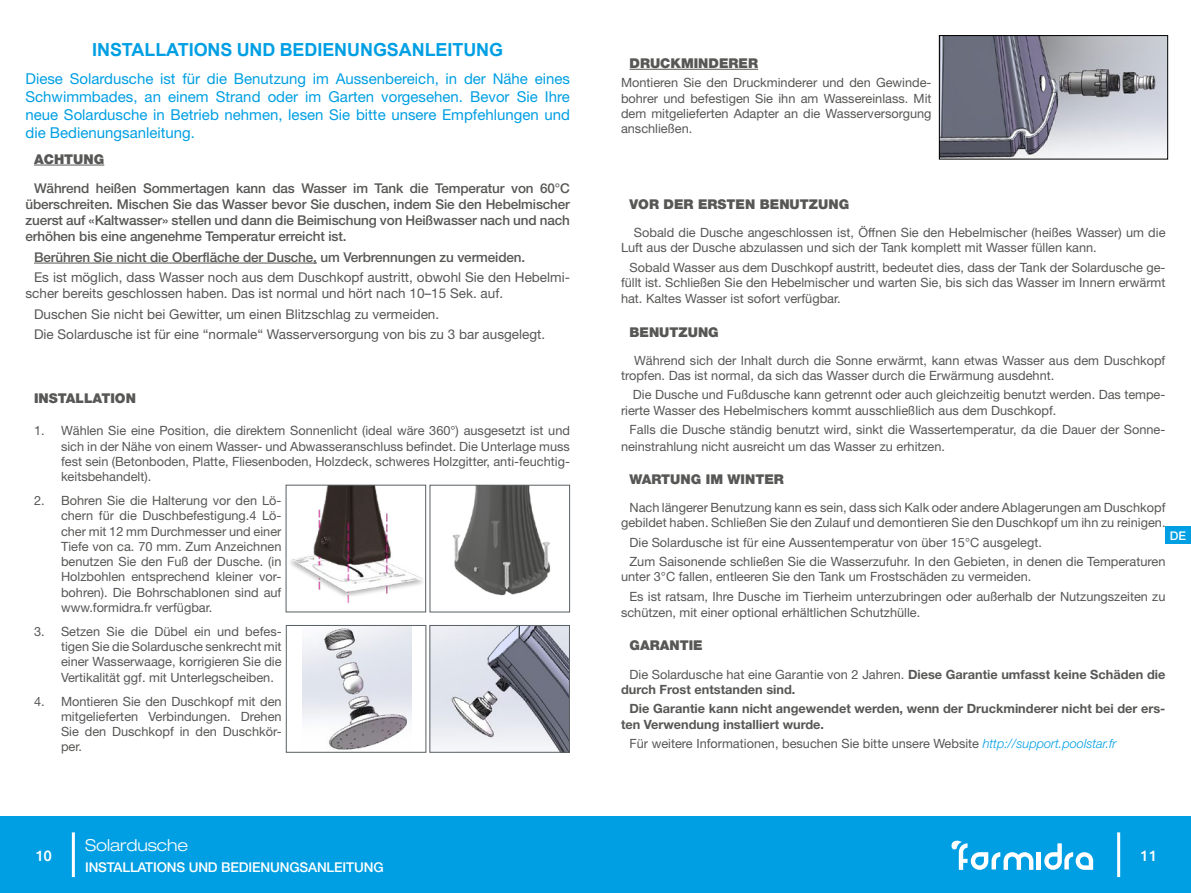
<style>
.page{position:relative;width:1191px;height:893px;background:#fff}
.page>*{position:absolute;margin:0;border:0;box-sizing:border-box;transform-origin:0 0}
.t1{font:700 18px "Arial";letter-spacing:-.005em;color:#009fe3}
.t2{font:300 expanded 16.5px "Helvetica Neue";color:#fff}
.t3{font:15px/18px "Helvetica Neue";color:#009fe3;text-align:justify}
.t4{font:500 15px "Ubuntu";color:#fff}
.t5{font:500 13.5px/16.2px "Helvetica Neue";letter-spacing:-.01em;color:#575756;text-align:justify}
.t6{font:13.5px/16.2px "Helvetica Neue";color:#575756}
.t7{font:900 13.5px "Helvetica Neue";color:#575756}
.t8{font:500 13.5px "Helvetica Neue";letter-spacing:-.01em;color:#fff}
.t9{font:12.75px/15.3px "Helvetica Neue";color:#575756}
.t10{font:700 12.75px/15.3px "Helvetica Neue";color:#575756}
.t11{font:500 12px "Helvetica Neue";color:#fff}
.s1{font-weight:400}
.s2{font-weight:300;font-style:italic;color:#009fe3}
</style>
<div class="page">
<div style="left:0;top:816px;width:1191px;height:77px;background:#009fe3"></div>
<hr style="left:1117px;top:832px;width:3px;height:45px;background:#fff">
<hr style="left:72px;top:832px;width:3px;height:45px;background:#fff">
<div style="left:1036px;top:852px;width:5px;height:18px;background:#fff"></div>
<svg style="left:1044px;top:843px;width:49px;height:27px"></svg>
<svg style="left:951px;top:840px;width:82px;height:30px"></svg>
<hr style="left:34px;top:165px;width:70px;height:1px;background:#575756">
<hr style="left:34px;top:263px;width:283px;height:1px;background:#575756">
<img style="left:452px;top:487px;width:99px;height:109px">
<div style="left:429px;top:485px;width:141px;height:127px;border:1px solid #585f62"></div>
<img style="left:431px;top:627px;width:137px;height:124px">
<div style="left:429px;top:625px;width:141px;height:128px;border:1px solid #585f62"></div>
<img style="left:303px;top:627px;width:108px;height:123px">
<div style="left:286px;top:625px;width:140px;height:128px;border:1px solid #585f62"></div>
<img style="left:290px;top:487px;width:133px;height:117px">
<div style="left:286px;top:485px;width:140px;height:127px;border:1px solid #585f62"></div>
<hr style="left:629px;top:69px;width:129px;height:1px;background:#575756">
<img style="left:941px;top:37px;width:225px;height:120px">
<div style="left:939px;top:35px;width:229px;height:124px;border:1px solid #000"></div>
<div style="left:1165px;top:527px;width:26px;height:17px;background:#009fe3"></div>
<h1 class="t1" style="left:92px;top:37px;width:412px">INSTALLATIONS UND BEDIENUNGSANLEITUNG</h1>
<p class="t3" style="left:26px;top:70px;width:546px">Diese Solardusche ist für die Benutzung im Aussenbereich, in der Nähe eines Schwimmbades, an einem Strand oder im Garten vorgesehen. Bevor Sie Ihre neue Solardusche in Betrieb nehmen, lesen Sie bitte unsere Empfehlungen und die Bedienungsanleitung.</p>
<p class="t7" style="left:34px;top:151px;width:72px">ACHTUNG</p>
<p class="t5" style="left:26px;top:180px;width:546px;text-indent:9px">Während heißen Sommertagen kann das Wasser im Tank die Temperatur von 60°C überschreiten. Mischen Sie das Wasser bevor Sie duschen, indem Sie den Hebelmischer zuerst auf «Kaltwasser» stellen und dann die Beimischung von Heißwasser nach und nach erhöhen bis eine angenehme Temperatur erreicht ist.</p>
<p class="t5" style="left:34px;top:249px;width:493px">Berühren Sie nicht die Oberfläche der Dusche, um Verbrennungen zu vermeiden.</p>
<p class="t6" style="left:26px;top:269px;width:546px;text-indent:9px">Es ist möglich, dass Wasser noch aus dem Duschkopf austritt, obwohl Sie den Hebelmi&shy;scher bereits geschlossen haben. Das ist normal und hört nach 10–15 Sek. auf.</p>
<p class="t6" style="left:34px;top:304px;width:512px;line-height:20.4px">Duschen Sie nicht bei Gewitter, um einen Blitzschlag zu vermeiden.<br>Die Solardusche ist für eine “normale“ Wasserversorgung von bis zu 3 bar ausgelegt.</p>
<p class="t7" style="left:34px;top:390px;width:103px">INSTALLATION</p>
<p class="t9" style="left:61px;top:423px;width:510px;text-align:justify;text-indent:-27px">1. Wählen Sie eine Position, die direktem Sonnenlicht (ideal wäre 360°) ausgesetzt ist und sich in der Nähe von einem Wasser- und Abwasseranschluss befindet. Die Unterlage muss fest sein (Betonboden, Platte, Fliesenboden, Holzdeck, schweres Holzgitter, anti-feuchtig&shy;keitsbehandelt).</p>
<p class="t9" style="left:61px;top:493px;width:222px;text-align:justify;text-indent:-27px">2. Bohren Sie die Halterung vor den Lö&shy;chern für die Duschbefestigung.4 Lö&shy;cher mit 12 mm Durchmesser und einer Tiefe von ca. 70 mm. Zum Anzeichnen benutzen Sie den Fuß der Dusche. (in Holzbohlen entsprechend kleiner vor&shy;bohren). Die Bohrschablonen sind auf www.formidra.fr verfügbar.</p>
<p class="t9" style="left:61px;top:623px;width:222px;text-align:justify;text-indent:-27px">3. Setzen Sie die Dübel ein und befes&shy;tigen Sie die Solardusche senkrecht mit einer Wasserwaage, korrigieren Sie die Vertikalität ggf. mit Unterlegscheiben.</p>
<p class="t9" style="left:61px;top:693px;width:222px;text-align:justify;text-indent:-27px">4. Montieren Sie den Duschkopf mit den mitgelieferten Verbindungen. Drehen Sie den Duschkopf in den Duschkör&shy;per.</p>
<p class="t7" style="left:629px;top:55px;width:130px">DRUCKMINDERER</p>
<p class="t9" style="left:621px;top:75px;width:312px;text-align:justify">Montieren Sie den Druckminderer und den Gewinde&shy;bohrer und befestigen Sie ihn am Wassereinlass. Mit dem mitgelieferten Adapter an die Wasserversorgung anschließen.</p>
<p class="t7" style="left:629px;top:196px;width:221px">VOR DER ERSTEN BENUTZUNG</p>
<p class="t9" style="left:621px;top:225px;width:546px;text-indent:13px">Sobald die Dusche angeschlossen ist, Öffnen Sie den Hebelmischer (heißes Wasser) um die<br>Luft aus der Dusche abzulassen und sich der Tank komplett mit Wasser füllen kann.</p>
<p class="t9" style="left:621px;top:259px;width:546px;line-height:15.8px;text-align:justify;text-indent:9px">Sobald Wasser aus dem Duschkopf austritt, bedeutet dies, dass der Tank der Solardusche ge&shy;füllt ist. Schließen Sie den Hebelmischer und warten Sie, bis sich das Wasser im Innern erwärmt hat. Kaltes Wasser ist sofort verfügbar.</p>
<p class="t7" style="left:629px;top:324px;width:91px">BENUTZUNG</p>
<p class="t9" style="left:621px;top:352px;width:546px;text-indent:13px">Während sich der Inhalt durch die Sonne erwärmt, kann etwas Wasser aus dem Duschkopf tropfen. Das ist normal, da sich das Wasser durch die Erwärmung ausdehnt.</p>
<p class="t9" style="left:621px;top:387px;width:546px;text-indent:12px">Die Dusche und Fußdusche kann getrennt oder auch gleichzeitig benutzt werden. Das tempe&shy;rierte Wasser des Hebelmischers kommt ausschließlich aus dem Duschkopf.</p>
<p class="t9" style="left:621px;top:421px;width:546px;line-height:16.2px;text-indent:9px">Falls die Dusche ständig benutzt wird, sinkt die Wassertemperatur, da die Dauer der Sonne&shy;neinstrahlung nicht ausreicht um das Wasser zu erhitzen.</p>
<p class="t7" style="left:629px;top:471px;width:156px">WARTUNG IM WINTER</p>
<p class="t9" style="left:621px;top:499px;width:546px;text-align:right">Nach längerer Benutzung kann es sein, dass sich Kalk oder andere Ablagerungen am Duschkopf gebildet haben. Schließen Sie den Zulauf und demontieren Sie den Duschkopf um ihn zu reinigen.</p>
<p class="t9" style="left:629px;top:532px;width:537px;line-height:19.5px">Die Solardusche ist für eine Aussentemperatur von über 15°C ausgelegt.<br>Zum Saisonende schließen Sie die Wasserzufuhr. In den Gebieten, in denen die Temperaturen</p>
<p class="t9" style="left:629px;top:567px;width:537px;line-height:19.5px;text-indent:-9px">unter 3°C fallen, entleeren Sie den Tank um Frostschäden zu vermeiden.<br>Es ist ratsam, Ihre Dusche im Tierheim unterzubringen oder außerhalb der Nutzungszeiten zu</p>
<p class="t9" style="left:621px;top:605px;width:301px">schützen, mit einer optional erhältlichen Schutzhülle.</p>
<p class="t7" style="left:629px;top:638px;width:75px">GARANTIE</p>
<p class="t10" style="left:621px;top:666px;width:546px;text-indent:9px"><span class="s1">Die Solardusche hat eine Garantie von 2 Jahren.</span> Diese Garantie umfasst keine Schäden die durch Frost entstanden sind.</p>
<p class="t10" style="left:621px;top:701px;width:546px;text-indent:9px">Die Garantie kann nicht angewendet werden, wenn der Druckminderer nicht bei der ers&shy;ten Verwendung installiert wurde.</p>
<p class="t9" style="left:629px;top:736px;width:488px">Für weitere Informationen, besuchen Sie bitte unsere Website <span class="s2">http://support.poolstar.fr</span></p>
<p class="t11" style="left:1169px;top:529px;width:18px">DE</p>
<p class="t2" style="left:85px;top:835px;width:105px">Solardusche</p>
<p class="t8" style="left:85px;top:859px;width:300px">INSTALLATIONS UND BEDIENUNGSANLEITUNG</p>
<p class="t4" style="left:35px;top:846px;width:19px">10</p>
<p class="t4" style="left:1140px;top:846px;width:19px">11</p>
</div>
